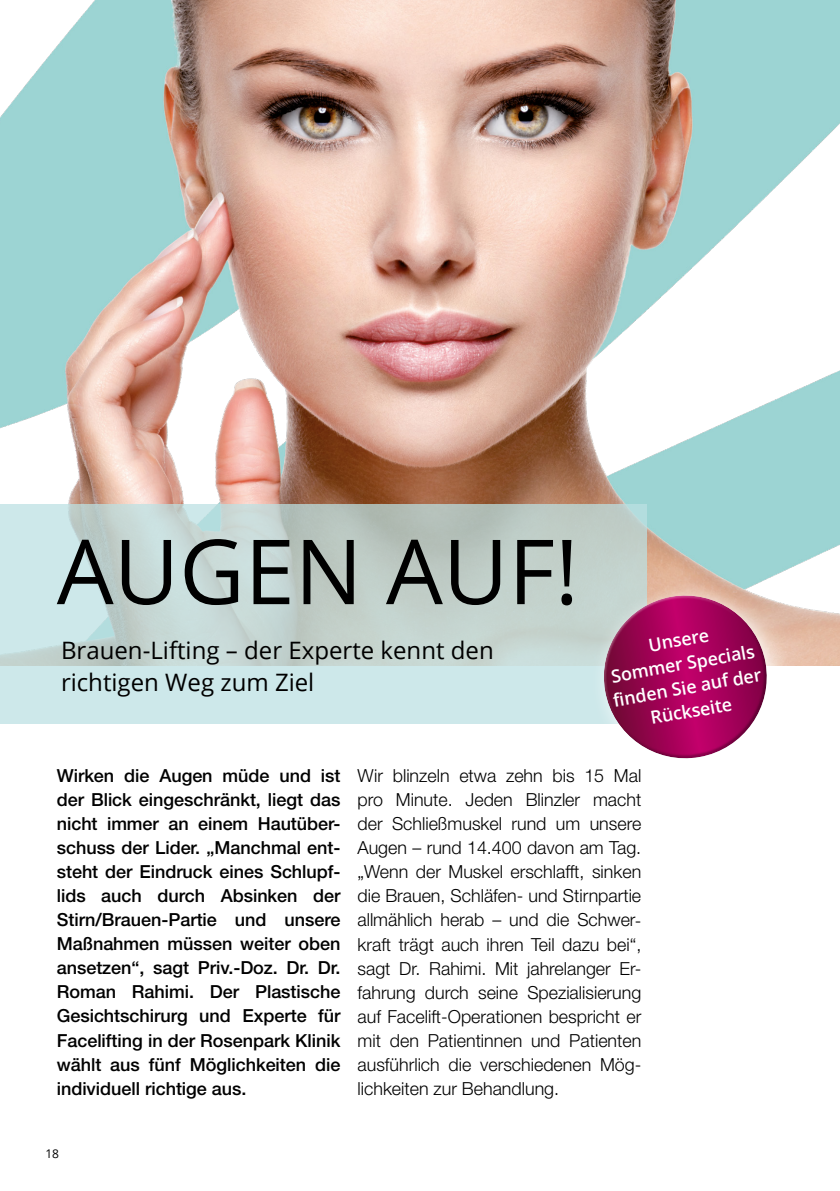
<style>
.page{position:relative;width:840px;height:1191px;background:#fff}
.page>*{position:absolute;margin:0;border:0;box-sizing:border-box;transform-origin:0 0}
.t1{font:89.8px "Open Sans";color:#000}
.t2{font:24px/32px "Open Sans";color:#000}
.t3{font:300 18px/24px "Helvetica Neue CE";color:#000;text-align:justify}
.t4{font:500 18px/24px "Helvetica Neue CE";color:#000;text-align:justify}
.t5{font:600 18px/24px "Open Sans";color:#fff;text-align:center}
.t6{font:12px "Open Sans";color:#000}
</style>
<div class="page">
<img style="left:0;top:0;width:839px;height:666px">
<svg style="left:0;top:505px;width:646px;height:219px;background:#c5d8d6"></svg>
<div style="left:589px;top:581px;width:201px;height:202px;background:#fff"></div>
<svg style="left:589px;top:581px;width:192px;height:178px;background:#ba5989"></svg>
<h1 class="t1" style="left:57px;top:510px;width:523px">AUGEN AUF!</h1>
<h2 class="t2" style="left:61px;top:633px;width:434px">Brauen-Lifting – der Experte kennt den richtigen Weg zum Ziel</h2>
<p class="t5" style="left:602px;top:640px;width:152px;rotate:-10deg">Unsere<br>Sommer Specials finden Sie auf der<br>Rückseite</p>
<p class="t4" style="left:57px;top:764px;width:285px">Wirken die Augen müde und ist der Blick eingeschränkt, liegt das nicht immer an einem Hautüber&shy;schuss der Lider. „Manchmal ent&shy;steht der Eindruck eines Schlupf&shy;lids auch durch Absinken der Stirn/Brauen-Partie und unsere Maßnahmen müssen weiter oben ansetzen“, sagt Priv.-Doz. Dr. Dr.<br>Roman Rahimi. Der Plastische Gesichtschirurg und Experte für Facelifting in der Rosenpark Klinik wählt aus fünf Möglichkeiten die individuell richtige aus.</p>
<p class="t3" style="left:357px;top:764px;width:285px">Wir blinzeln etwa zehn bis 15 Mal pro Minute. Jeden Blinzler macht der Schließmuskel rund um unsere Augen – rund 14.400 davon am Tag. „Wenn der Muskel erschlafft, sinken die Brauen, Schläfen- und Stirnpartie allmählich herab – und die Schwer&shy;kraft trägt auch ihren Teil dazu bei“, sagt Dr. Rahimi. Mit jahrelanger Er&shy;fahrung durch seine Spezialisierung auf Facelift-Operationen bespricht er mit den Patientinnen und Patienten ausführlich die verschiedenen Mög&shy;lichkeiten zur Behandlung.</p>
<p class="t6" style="left:45px;top:1145px;width:15px">18</p>
</div>
